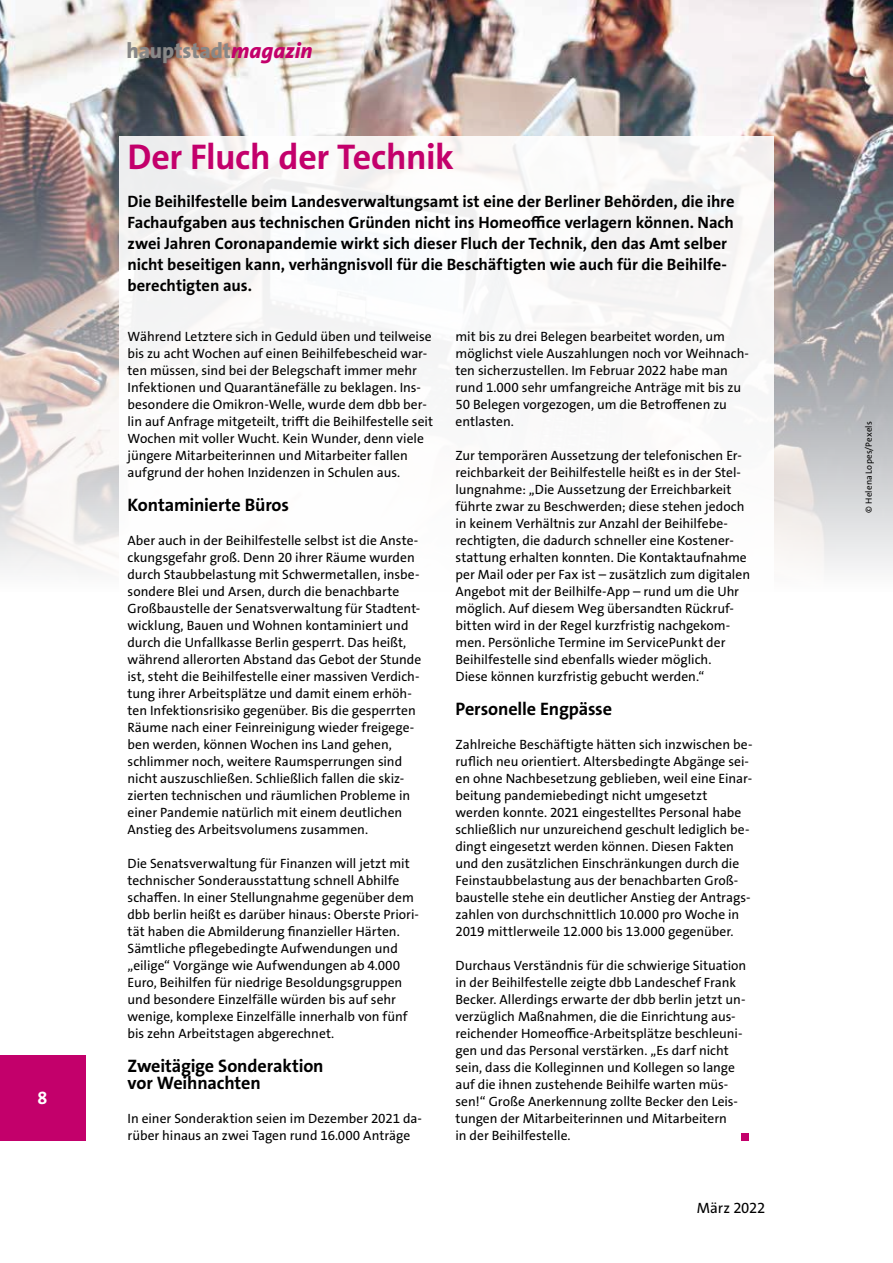
<style>
.page{position:relative;width:893px;height:1263px;background:#fff}
.page>*{position:absolute;margin:0;border:0;box-sizing:border-box;transform-origin:0 0}
.t1{font:700 36px "The Sans Os F";letter-spacing:-.01em;color:#c3006b}
.t2{font:800 21.75px "The Sans Os F";letter-spacing:-.005em;color:#878787}
.t3{font:700 18.15px/17px "The Sans Os F";letter-spacing:-.01em;color:#000}
.t4{font:700 18px "The Sans Os F";color:#fff}
.t5{font:700 16.5px/21px "The Sans Os F";letter-spacing:-.005em;color:#000}
.t6{font:15px "The Sans Os F";letter-spacing:-.015em;color:#000}
.t7{font:13.5px/17px "The Sans Os F";color:#000}
.t8{font:9px "The Sans Os F";letter-spacing:.015em;color:#000}
.s1{font-style:italic;color:#c3006b}
</style>
<div class="page">
<img style="left:0;top:0;width:893px;height:570px">
<div style="left:119px;top:136px;width:655px;height:495px;background:#fff"></div>
<div style="left:741px;top:1133px;width:7px;height:7px;background:#c3006b"></div>
<div style="left:0;top:1056px;width:85px;height:85px;background:#c3006b"></div>
<h3 class="t4" style="left:38px;top:1087px;width:11px">8</h3>
<h2 class="t2" style="left:126px;top:37px;width:188px">hauptstadt<span class="s1">magazin</span></h2>
<h1 class="t1" style="left:128px;top:134px;width:328px">Der Fluch der Technik</h1>
<p class="t5" style="left:128px;top:191px;width:608px">Die Beihilfestelle beim Landesverwaltungsamt ist eine der Berliner Behörden, die ihre Fachaufgaben aus technischen Gründen nicht ins Homeoffice verlagern können. Nach zwei Jahren Coronapandemie wirkt sich dieser Fluch der Technik, den das Amt selber nicht beseitigen kann, verhängnisvoll für die Beschäftigten wie auch für die Beihilfe&shy;berechtigten aus.</p>
<p class="t7" style="left:128px;top:328px;width:307px">Während Letztere sich in Geduld üben und teilweise bis zu acht Wochen auf einen Beihilfebescheid war&shy;ten müssen, sind bei der Belegschaft immer mehr Infektionen und Quarantänefälle zu beklagen. Ins&shy;besondere die Omikron-Welle, wurde dem dbb ber&shy;lin auf Anfrage mitgeteilt, trifft die Beihilfestelle seit Wochen mit voller Wucht. Kein Wunder, denn viele jüngere Mitarbeiterinnen und Mitarbeiter fallen aufgrund der hohen Inzidenzen in Schulen aus.</p>
<h3 class="t3" style="left:128px;top:496px;width:163px">Kontaminierte Büros</h3>
<p class="t7" style="left:128px;top:532px;width:295px">Aber auch in der Beihilfestelle selbst ist die Anste&shy;ckungsgefahr groß. Denn 20 ihrer Räume wurden durch Staubbelastung mit Schwermetallen, insbe&shy;sondere Blei und Arsen, durch die benachbarte Großbaustelle der Senatsverwaltung für Stadtent&shy;wicklung, Bauen und Wohnen kontaminiert und durch die Unfallkasse Berlin gesperrt. Das heißt, während allerorten Abstand das Gebot der Stunde ist, steht die Beihilfestelle einer massiven Verdich&shy;tung ihrer Arbeitsplätze und damit einem erhöh&shy;ten Infektionsrisiko gegenüber. Bis die gesperrten Räume nach einer Feinreinigung wieder freigege&shy;ben werden, können Wochen ins Land gehen, schlimmer noch, weitere Raumsperrungen sind nicht auszuschließen. Schließlich fallen die skiz&shy;zierten technischen und räumlichen Probleme in einer Pandemie natürlich mit einem deutlichen Anstieg des Arbeitsvolumens zusammen.</p>
<p class="t7" style="left:128px;top:855px;width:293px">Die Senatsverwaltung für Finanzen will jetzt mit technischer Sonderausstattung schnell Abhilfe schaffen. In einer Stellungnahme gegenüber dem dbb berlin heißt es darüber hinaus: Oberste Priori&shy;tät haben die Abmilderung finanzieller Härten.<br>Sämtliche pflegebedingte Aufwendungen und „eilige“ Vorgänge wie Aufwendungen ab 4.000<br>Euro, Beihilfen für niedrige Besoldungsgruppen und besondere Einzelfälle würden bis auf sehr wenige, komplexe Einzelfälle innerhalb von fünf bis zehn Arbeitstagen abgerechnet.</p>
<h3 class="t3" style="left:128px;top:1058px;width:198px">Zweitägige Sonderaktion vor Weihnachten</h3>
<p class="t7" style="left:128px;top:1110px;width:296px">In einer Sonderaktion seien im Dezember 2021 da&shy;rüber hinaus an zwei Tagen rund 16.000 Anträge</p>
<p class="t7" style="left:455px;top:328px;width:295px">mit bis zu drei Belegen bearbeitet worden, um möglichst viele Auszahlungen noch vor Weihnach&shy;ten sicherzustellen. Im Februar 2022 habe man rund 1.000 sehr umfangreiche Anträge mit bis zu 50 Belegen vorgezogen, um die Betroffenen zu entlasten.</p>
<p class="t7" style="left:455px;top:447px;width:296px">Zur temporären Aussetzung der telefonischen Er&shy;reichbarkeit der Beihilfestelle heißt es in der Stel&shy;lungnahme: „Die Aussetzung der Erreichbarkeit führte zwar zu Beschwerden; diese stehen jedoch in keinem Verhältnis zur Anzahl der Beihilfebe&shy;rechtigten, die dadurch schneller eine Kostener&shy;stattung erhalten konnten. Die Kontaktaufnahme per Mail oder per Fax ist – zusätzlich zum digitalen Angebot mit der Beilhilfe-App – rund um die Uhr möglich. Auf diesem Weg übersandten Rückruf&shy;bitten wird in der Regel kurzfristig nachgekom&shy;men. Persönliche Termine im ServicePunkt der Beihilfestelle sind ebenfalls wieder möglich.<br>Diese können kurzfristig gebucht werden.“</p>
<h3 class="t3" style="left:455px;top:701px;width:158px">Personelle Engpässe</h3>
<p class="t7" style="left:455px;top:736px;width:299px">Zahlreiche Beschäftigte hätten sich inzwischen be&shy;ruflich neu orientiert. Altersbedingte Abgänge sei&shy;en ohne Nachbesetzung geblieben, weil eine Einar&shy;beitung pandemiebedingt nicht umgesetzt werden konnte. 2021 eingestelltes Personal habe schließlich nur unzureichend geschult lediglich be&shy;dingt eingesetzt werden können. Diesen Fakten und den zusätzlichen Einschränkungen durch die Feinstaubbelastung aus der benachbarten Groß&shy;baustelle stehe ein deutlicher Anstieg der Antrags&shy;zahlen von durchschnittlich 10.000 pro Woche in 2019 mittlerweile 12.000 bis 13.000 gegenüber.</p>
<p class="t7" style="left:455px;top:957px;width:292px">Durchaus Verständnis für die schwierige Situation in der Beihilfestelle zeigte dbb Landeschef Frank Becker. Allerdings erwarte der dbb berlin jetzt un&shy;verzüglich Maßnahmen, die die Einrichtung aus&shy;reichender Homeoffice-Arbeitsplätze beschleuni&shy;gen und das Personal verstärken. „Es darf nicht sein, dass die Kolleginnen und Kollegen so lange auf die ihnen zustehende Beihilfe warten müs&shy;sen!“ Große Anerkennung zollte Becker den Leis&shy;tungen der Mitarbeiterinnen und Mitarbeitern<br>in der Beihilfestelle.</p>
<p class="t6" style="left:697px;top:1198px;width:70px">März 2022</p>
<p class="t8" style="left:863px;top:513px;width:93px;rotate:-90deg">© Helena Lopes/Pexels</p>
</div>
